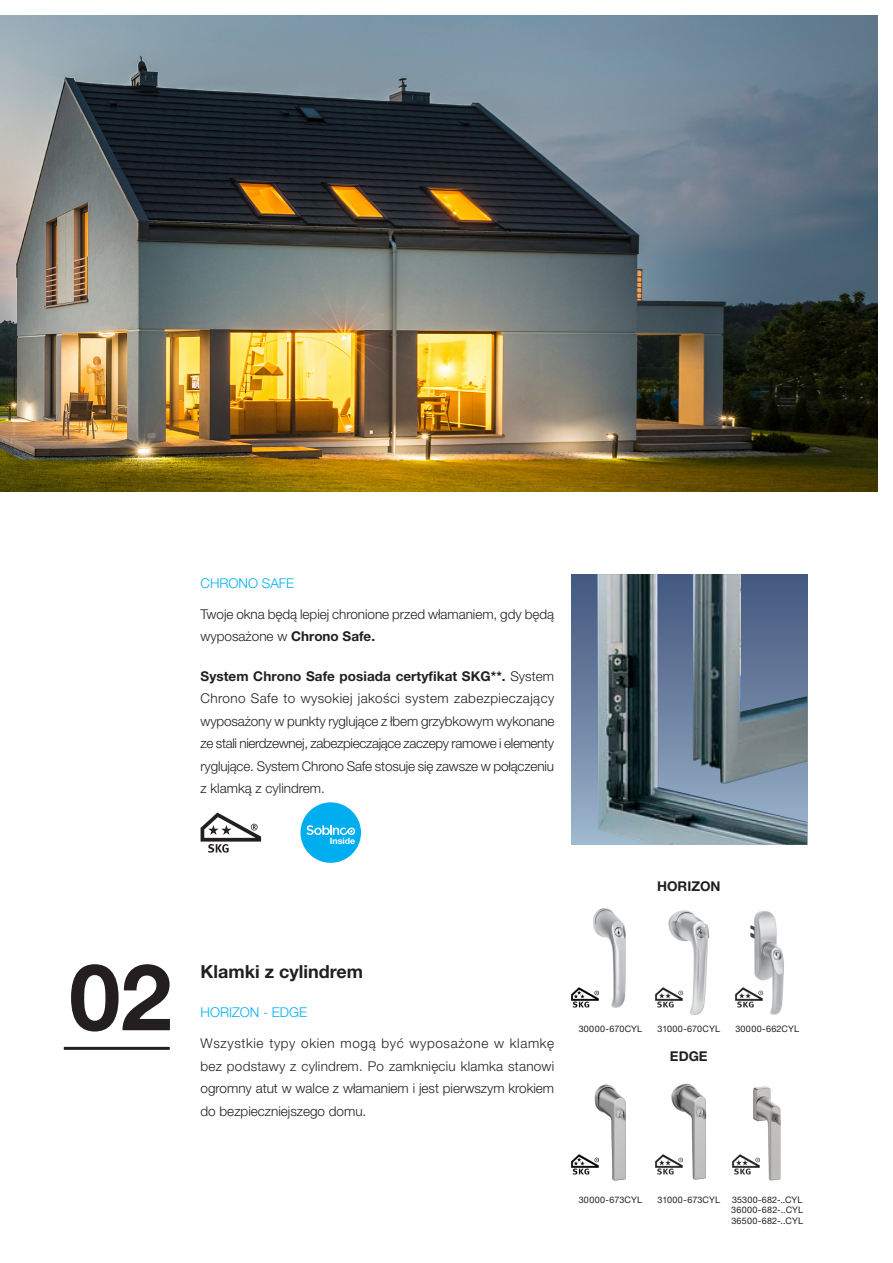
<style>
.page{position:relative;width:893px;height:1263px;background:#fff}
.page>*{position:absolute;margin:0;border:0;box-sizing:border-box;transform-origin:0 0}
.Pagina-index{font:700 92.4px "Helvetica Neue LT Std";color:#231f20}
.Titeltje_bodytekst{font:700 18px "Helvetica Neue LT Std";color:#231f20}
.Bodytekst{font:300 13.5px/22.5px "Helvetica Neue LT Pro";color:#231f20;text-align:justify}
.Bodytekst_titeltjes{font:300 13.5px "Helvetica Neue LT Std";color:#00aeef}
.Bodytekst-2{font:700 13.5px "Helvetica Neue LT Std";color:#231f20}
.p2__Inhoudstafel{font:9px "Helvetica Neue LT Std";letter-spacing:.025em;color:#231f20}
.p2__Inhoudstafel-2{font:9px "Helvetica Neue LT Std";color:#231f20}
.p2__Inhoudstafel-3{font:9px "Helvetica Neue LT Std";letter-spacing:.005em;color:#231f20}
.titels_kleiner{font:700 8.85px "Helvetica Neue LT Std";color:#fff}
.s1{font-weight:700}
</style>
<div class="page">
<img style="left:0;top:15px;width:878px;height:1166px">
<p class="Bodytekst_titeltjes" style="left:201px;top:574px;width:95px">CHRONO SAFE</p>
<p class="Bodytekst" style="left:201px;top:602px;width:355px">Twoje okna będą lepiej chronione przed włamaniem, gdy będą wyposażone w <span class="s1">Chrono Safe.</span></p>
<p class="Bodytekst" style="left:201px;top:664px;width:355px"><span class="s1">System Chrono Safe posiada certyfikat SKG**.</span> System Chrono Safe to wysokiej jakości system zabezpieczający wyposażony w punkty ryglujące z łbem grzybkowym wykonane ze stali nierdzewnej, zabezpieczające zaczepy ramowe i elementy ryglujące. System Chrono Safe stosuje się zawsze w połączeniu z klamką z cylindrem.</p>
<p class="titels_kleiner" style="left:330px;top:835px;width:27px">Inside</p>
<p class="Bodytekst-2" style="left:657px;top:877px;width:65px">HORIZON</p>
<p class="Pagina-index" style="left:69px;top:940px;width:104px">02</p>
<p class="Titeltje_bodytekst" style="left:201px;top:960px;width:164px">Klamki z cylindrem</p>
<p class="Bodytekst_titeltjes" style="left:201px;top:1004px;width:108px">HORIZON - EDGE</p>
<p class="Bodytekst" style="left:201px;top:1032px;width:355px">Wszystkie typy okien mogą być wyposażone w klamkę bez podstawy z cylindrem. Po zamknięciu klamka stanowi ogromny atut w walce z włamaniem i jest pierwszym krokiem do bezpieczniejszego domu.</p>
<p class="p2__Inhoudstafel" style="left:579px;top:1024px;width:65px">30000-670CYL</p>
<p class="p2__Inhoudstafel-2" style="left:658px;top:1024px;width:64px">31000-670CYL</p>
<p class="p2__Inhoudstafel" style="left:735px;top:1024px;width:65px">30000-662CYL</p>
<p class="Bodytekst-2" style="left:670px;top:1047px;width:39px">EDGE</p>
<p class="p2__Inhoudstafel" style="left:579px;top:1194px;width:65px">30000-673CYL</p>
<p class="p2__Inhoudstafel-3" style="left:658px;top:1194px;width:64px">31000-673CYL</p>
<p class="p2__Inhoudstafel" style="left:732px;top:1194px;width:72px">35300-682-..CYL</p>
<p class="p2__Inhoudstafel" style="left:731px;top:1204px;width:73px">36000-682-..CYL</p>
<p class="p2__Inhoudstafel" style="left:731px;top:1215px;width:73px">36500-682-..CYL</p>
</div>
